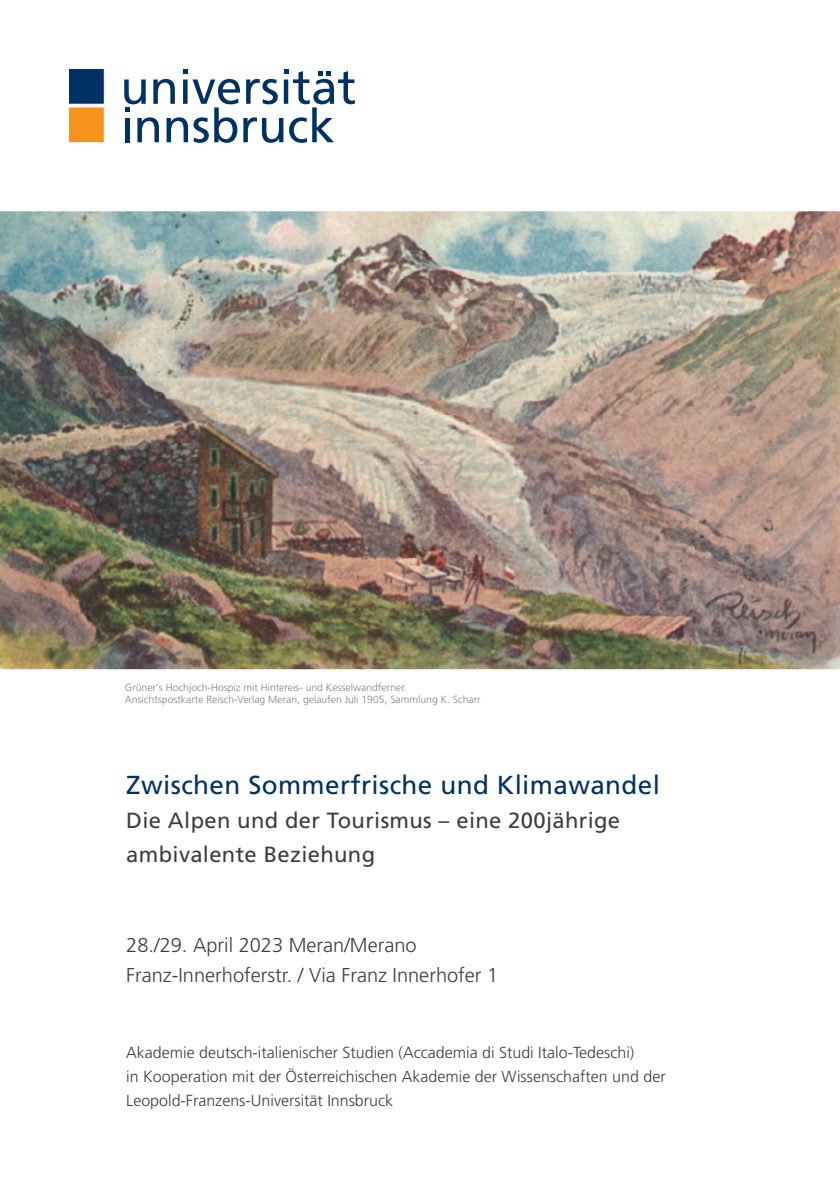
<style>
.page{position:relative;width:840px;height:1191px;background:#fff}
.page>*{position:absolute;margin:0;border:0;box-sizing:border-box;transform-origin:0 0}
.t1{font:26px "Frutiger LT Pro";letter-spacing:.015em;color:#003163}
.t2{font:22px/34px "Frutiger LT Pro";letter-spacing:.015em;color:#3e3e3f}
.t3{font:300 20px/30px "Frutiger LT Pro";color:#3e3e3f}
.t4{font:300 16px/24px "Frutiger LT Pro";color:#3e3e3f}
.t5{font:300 10.4px/12.4px "Frutiger LT Pro";color:#808285}
</style>
<div class="page">
<svg style="left:69px;top:69px;width:36px;height:74px;background:#877051"></svg>
<svg style="left:124px;top:69px;width:230px;height:74px"></svg>
<img style="left:0;top:211px;width:839px;height:458px">
<p class="t5" style="left:125px;top:681px;width:357px">Grüner‘s Hochjoch-Hospiz mit Hintereis- und Kesselwandferner.<br>Ansichtspostkarte Reisch-Verlag Meran, gelaufen Juli 1905, Sammlung K. Scharr</p>
<h1 class="t1" style="left:126px;top:769px;width:535px">Zwischen Sommerfrische und Klimawandel</h1>
<h2 class="t2" style="left:126px;top:803px;width:495px">Die Alpen und der Tourismus – eine 200jährige ambivalente Beziehung</h2>
<p class="t3" style="left:126px;top:930px;width:373px">28./29. April 2023 Meran/Merano<br>Franz-Innerhoferstr. / Via Franz Innerhofer 1</p>
<p class="t4" style="left:126px;top:1040px;width:540px">Akademie deutsch-italienischer Studien (Accademia di Studi Italo-Tedeschi)<br>in Kooperation mit der Österreichischen Akademie der Wissenschaften und der<br>Leopold-Franzens-Universität Innsbruck</p>
</div>
